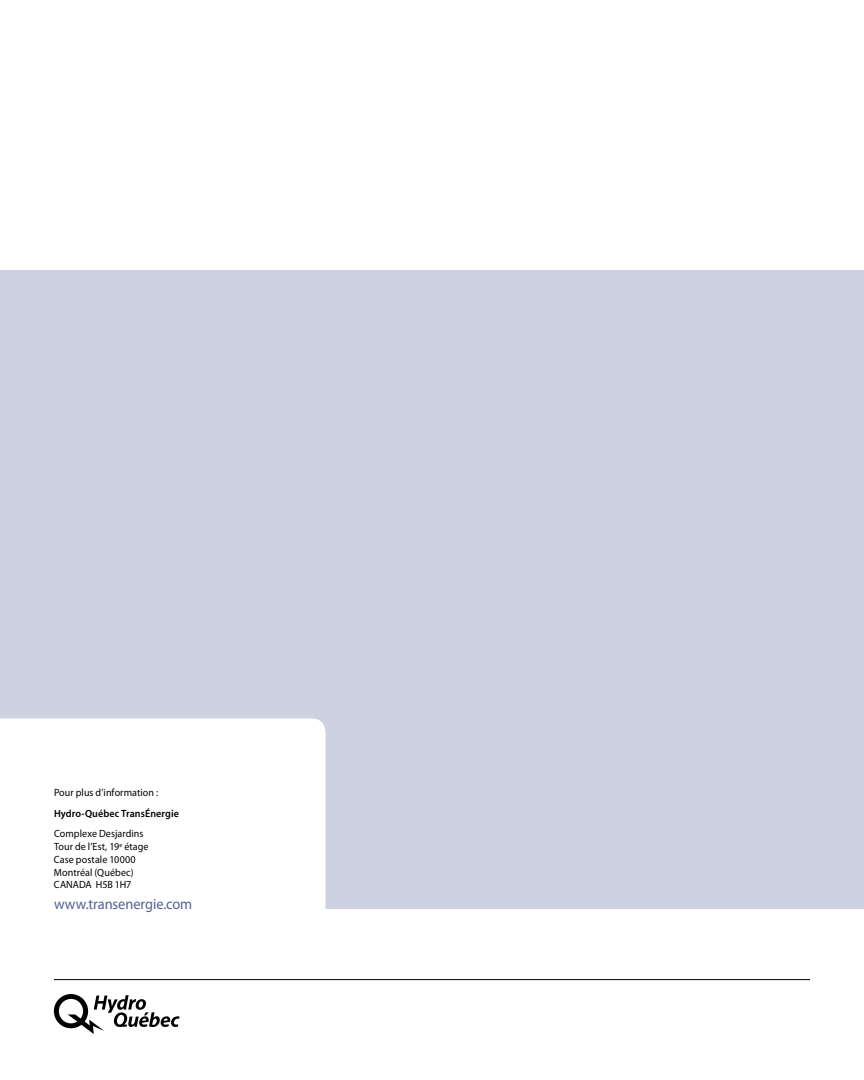
<style>
.page{position:relative;width:864px;height:1080px;background:#fff}
.page>*{position:absolute;margin:0;border:0;box-sizing:border-box;transform-origin:0 0}
.t1{font:15px "Myriad Pro";letter-spacing:-.005em;color:#546292;scale:.96 1}
.t2{font:10.5px/12.8px "Myriad Pro";letter-spacing:.005em;color:#000;scale:.96 1}
.t3{font:600 10.5px "Myriad Pro";letter-spacing:.01em;color:#000;scale:.96 1}
</style>
<div class="page">
<div style="left:0;top:270px;width:864px;height:639px;background:#ced1e2"></div>
<div style="left:0;top:718px;width:326px;height:191px;background:#fff"></div>
<hr style="left:54px;top:979px;width:756px;height:1px;background:#000">
<svg style="left:54px;top:994px;width:126px;height:40px"></svg>
<p class="t2" style="left:54px;top:786px;width:110px">Pour plus d’information :</p>
<p class="t3" style="left:54px;top:807px;width:132px">Hydro-Québec TransÉnergie</p>
<p class="t2" style="left:54px;top:827px;width:100px">Complexe Desjardins<br>Tour de l’Est, 19<sup>e</sup> étage<br>Case postale 10000<br>Montréal (Québec)<br>CANADA H5B 1H7</p>
<h1 class="t1" style="left:54px;top:895px;width:146px">www.transenergie.com</h1>
</div>
